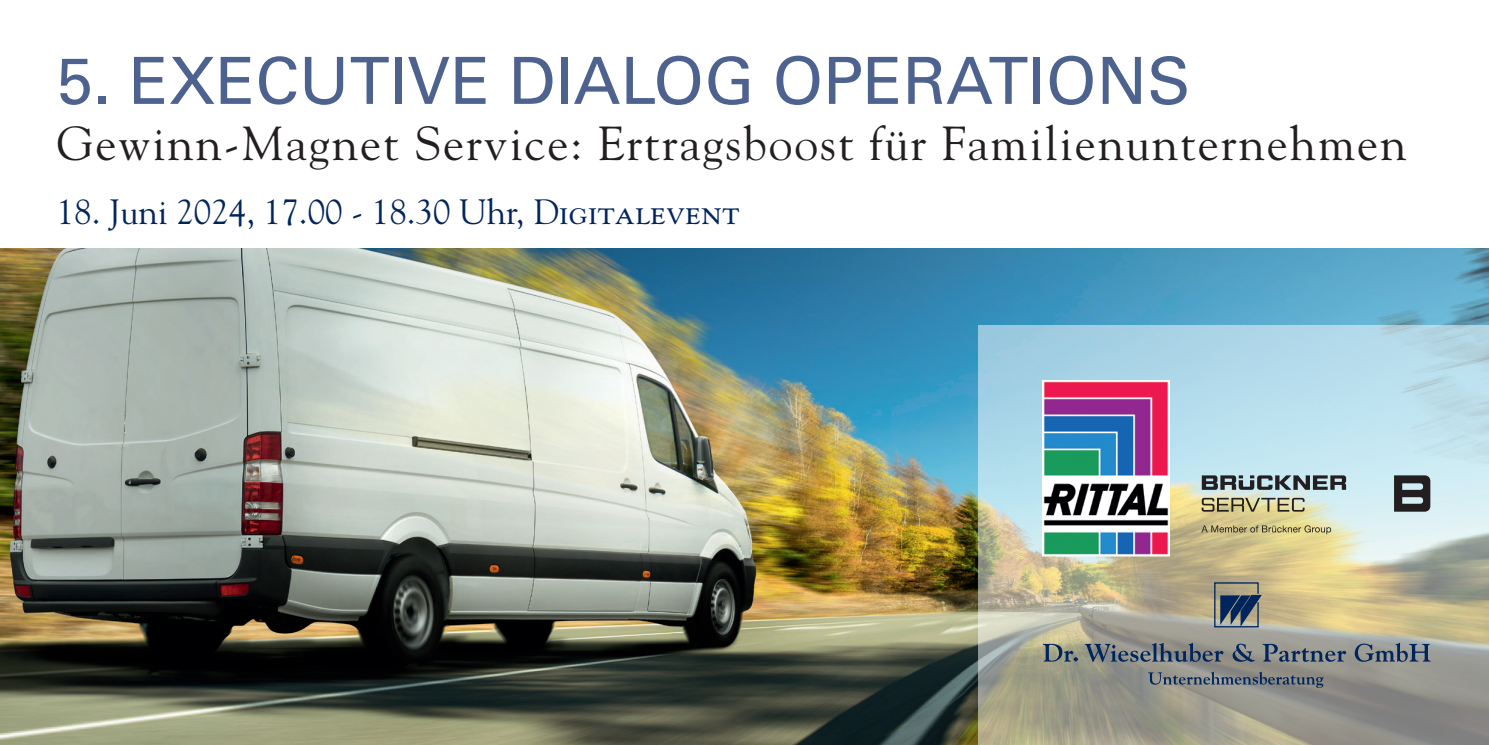
<style>
.page{position:relative;width:1489px;height:745px;background:#fff}
.page>*{position:absolute;margin:0;border:0;box-sizing:border-box;transform-origin:0 0}
.t1{font:65px "Univers LT Pro 55 Roman";color:#4e628f}
.t2{font:47.5px "Goudy Std";letter-spacing:.04em;color:#231f20}
.t3{font:35px "Goudy Std";color:#00255d}
</style>
<div class="page">
<img style="left:0;top:248px;width:1488px;height:496px">
<svg style="left:978px;top:325px;width:510px;height:419px;background:#b4c1b9"></svg>
<svg style="left:1213px;top:582px;width:48px;height:45px;background:#667077"></svg>
<svg style="left:1042px;top:643px;width:36px;height:18px"></svg>
<svg style="left:1084px;top:642px;width:139px;height:19px;background:#6c747d"></svg>
<svg style="left:1232px;top:643px;width:22px;height:18px"></svg>
<svg style="left:1262px;top:643px;width:84px;height:18px;background:#747d85"></svg>
<svg style="left:1354px;top:642px;width:76px;height:19px"></svg>
<svg style="left:1147px;top:671px;width:176px;height:16px;background:#737a80"></svg>
<img style="left:1042px;top:380px;width:127px;height:176px">
<svg style="left:1393px;top:475px;width:37px;height:36px"></svg>
<svg style="left:1201px;top:497px;width:103px;height:14px"></svg>
<svg style="left:1201px;top:475px;width:144px;height:14px;background:#697579"></svg>
<svg style="left:1201px;top:525px;width:129px;height:9px"></svg>
<h1 class="t1" style="left:57px;top:36px;width:1135px">5. EXECUTIVE DIALOG OPERATIONS</h1>
<p class="t2" style="left:57px;top:114px;width:1351px">Gewinn-Magnet Service: Ertragsboost für Familienunternehmen</p>
<p class="t3" style="left:57px;top:190px;width:684px">18. Juni 2024, 17.00 - 18.30 Uhr, Digitalevent</p>
</div>
